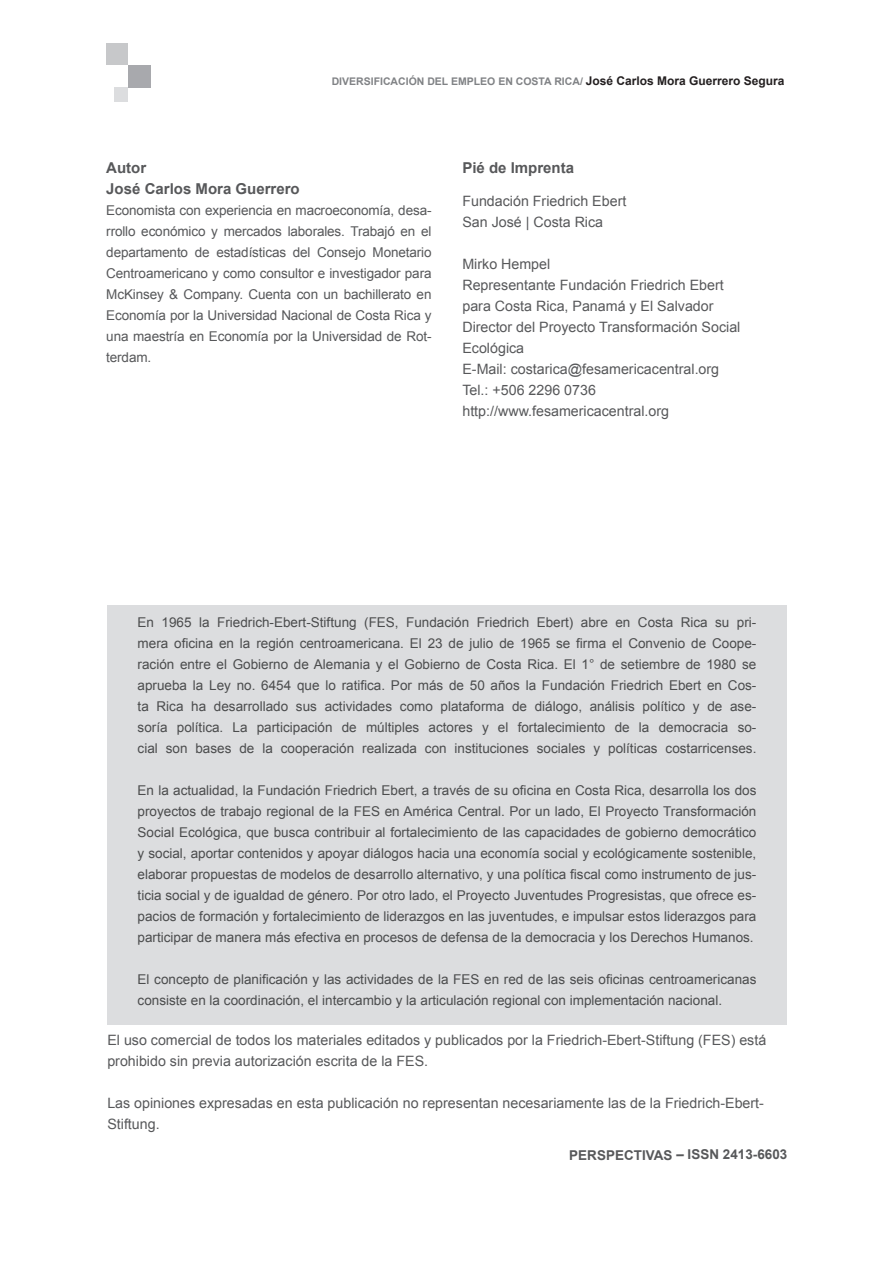
<style>
.page{position:relative;width:893px;height:1263px;background:#fff}
.page>*{position:absolute;margin:0;border:0;box-sizing:border-box;transform-origin:0 0}
.t1{font:700 15px/21px "Arial";color:#57585a}
.t2{font:14.25px/21px "Arial";color:#57585a}
.t3{font:13.5px/21px "Arial";color:#4b4c4d;text-align:justify}
.t4{font:13.5px/21px "Arial";letter-spacing:-.01em;color:#57585a;text-align:justify}
.t5{font:700 13.5px "Arial";color:#57585a}
.t6{font:700 10.5px "Arial";color:#808285}
.s1{font-size:12px;color:#231f20}
</style>
<div class="page">
<div style="left:106px;top:43px;width:22px;height:22px;background:#c7c8ca"></div>
<div style="left:114px;top:87px;width:14px;height:15px;background:#dcdddf"></div>
<div style="left:128px;top:65px;width:22px;height:22px;background:#a8a9ad"></div>
<div style="left:107px;top:605px;width:680px;height:420px;background:#dcdddf"></div>
<p class="t6" style="left:332px;top:75px;width:454px">Diversificación del empleo en Costa Rica/ <span class="s1">José Carlos Mora Guerrero Segura</span></p>
<p class="t1" style="left:106px;top:157px;width:195px">Autor<br>José Carlos Mora Guerrero</p>
<p class="t4" style="left:106px;top:199px;width:327px">Economista con experiencia en macroeconomía, desa&shy;rrollo económico y mercados laborales. Trabajó en el departamento de estadísticas del Consejo Monetario Centroamericano y como consultor e investigador para McKinsey &amp; Company. Cuenta con un bachillerato en Economía por la Universidad Nacional de Costa Rica y una maestría en Economía por la Universidad de Rot&shy;terdam.</p>
<p class="t1" style="left:462px;top:157px;width:113px">Pié de Imprenta</p>
<p class="t2" style="left:462px;top:190px;width:165px">Fundación Friedrich Ebert<br>San José | Costa Rica</p>
<p class="t2" style="left:462px;top:253px;width:279px">Mirko Hempel<br>Representante Fundación Friedrich Ebert para Costa Rica, Panamá y El Salvador<br>Director del Proyecto Transformación Social<br>Ecológica<br>E-Mail: costarica@fesamericacentral.org<br>Tel.: +506 2296 0736 http://www.fesamericacentral.org</p>
<p class="t3" style="left:138px;top:611px;width:620px">En 1965 la Friedrich-Ebert-Stiftung (FES, Fundación Friedrich Ebert) abre en Costa Rica su pri&shy;mera oficina en la región centroamericana. El 23 de julio de 1965 se firma el Convenio de Coope&shy;ración entre el Gobierno de Alemania y el Gobierno de Costa Rica. El 1° de setiembre de 1980 se aprueba la Ley no. 6454 que lo ratifica. Por más de 50 años la Fundación Friedrich Ebert en Cos&shy;ta Rica ha desarrollado sus actividades como plataforma de diálogo, análisis político y de ase&shy;soría política. La participación de múltiples actores y el fortalecimiento de la democracia so&shy;cial son bases de la cooperación realizada con instituciones sociales y políticas costarricenses.</p>
<p class="t3" style="left:138px;top:780px;width:620px">En la actualidad, la Fundación Friedrich Ebert, a través de su oficina en Costa Rica, desarrolla los dos proyectos de trabajo regional de la FES en América Central. Por un lado, El Proyecto Transformación Social Ecológica, que busca contribuir al fortalecimiento de las capacidades de gobierno democrático y social, aportar contenidos y apoyar diálogos hacia una economía social y ecológicamente sostenible, elaborar propuestas de modelos de desarrollo alternativo, y una política fiscal como instrumento de jus&shy;ticia social y de igualdad de género. Por otro lado, el Proyecto Juventudes Progresistas, que ofrece es&shy;pacios de formación y fortalecimiento de liderazgos en las juventudes, e impulsar estos liderazgos para participar de manera más efectiva en procesos de defensa de la democracia y los Derechos Humanos.</p>
<p class="t3" style="left:138px;top:969px;width:620px">El concepto de planificación y las actividades de la FES en red de las seis oficinas centroamericanas consiste en la coordinación, el intercambio y la articulación regional con implementación nacional.</p>
<p class="t2" style="left:107px;top:1030px;width:660px">El uso comercial de todos los materiales editados y publicados por la Friedrich-Ebert-Stiftung (FES) está prohibido sin previa autorización escrita de la FES.</p>
<p class="t2" style="left:107px;top:1093px;width:658px">Las opiniones expresadas en esta publicación no representan necesariamente las de la Friedrich-Ebert-<br>Stiftung.</p>
<p class="t5" style="left:569px;top:1146px;width:38px">PE RSPE</p>
<p class="t5" style="left:624px;top:1146px;width:19px">CTIVAS</p>
<p class="t5" style="left:676px;top:1145px;width:113px">– ISS N 2413-6603</p>
</div>
